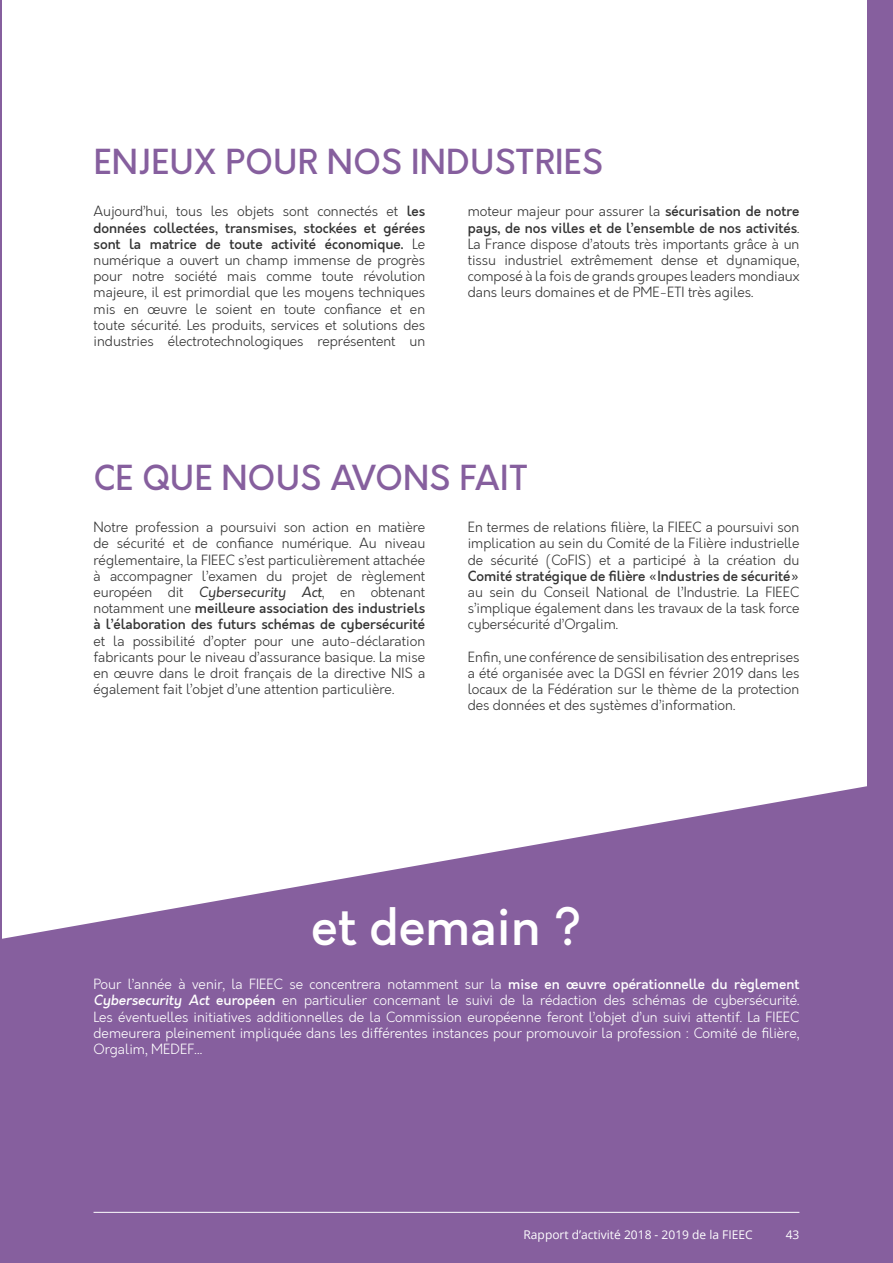
<style>
.page{position:relative;width:893px;height:1263px;background:#fff}
.page>*{position:absolute;margin:0;border:0;box-sizing:border-box;transform-origin:0 0}
.t1{font:500 49.5px "Orkney";color:#fff}
.t2{font:500 33px "Orkney";letter-spacing:.01em;color:#865f9e}
.t3{font:300 13.5px/16.2px "Orkney";color:#343434;text-align:justify}
.t4{font:300 13.5px/16.2px "Orkney";color:#fff;text-align:justify}
.t5{font:500 13.5px "Orkney";color:#343434}
.t6{font:12px "Open Sans";color:#fff}
.s1{font-weight:500}
.s2{font-weight:400;font-style:italic}
</style>
<div class="page">
<svg style="left:2px;top:786px;width:865px;height:477px;fill:#865f9e"></svg>
<hr style="left:0;top:0;width:2px;height:1263px;background:#865f9e">
<hr style="left:94px;top:1212px;width:705px;height:1px;background:#fff">
<div style="left:867px;top:0;width:26px;height:1263px;background:#865f9e"></div>
<h2 class="t2" style="left:94px;top:140px;width:511px">ENJEUX POUR NOS INDUSTRIES</h2>
<p class="t3" style="left:94px;top:204px;width:333px">Aujourd’hui, tous les objets sont connectés et <span class="s1">les données collectées, transmises, stockées et gérées sont la matrice de toute activité économique.</span> Le numérique a ouvert un champ immense de progrès pour notre société mais comme toute révolution majeure, il est primordial que les moyens techniques mis en œuvre le soient en toute confiance et en toute sécurité. Les produits, services et solutions des industries électrotechnologiques représentent un</p>
<p class="t3" style="left:468px;top:204px;width:333px">moteur majeur pour assurer la <span class="s1">sécurisation de notre pays, de nos villes et de l’ensemble de nos activités</span>.<br>La France dispose d’atouts très importants grâce à un tissu industriel extrêmement dense et dynamique, composé à la fois de grands groupes leaders mondiaux dans leurs domaines et de PME-ETI très agiles.</p>
<h2 class="t2" style="left:94px;top:457px;width:436px">CE QUE NOUS AVONS FAIT</h2>
<p class="t3" style="left:94px;top:519px;width:333px">Notre profession a poursuivi son action en matière de sécurité et de confiance numérique. Au niveau réglementaire, la FIEEC s’est particulièrement attachée à accompagner l’examen du projet de règlement européen dit <span class="s2">Cybersecurity Act</span>, en obtenant notamment une <span class="s1">meilleure association des industriels à l’élaboration des futurs schémas de cybersécurité</span></p>
<p class="t3" style="left:94px;top:633px;width:333px">et la possibilité d’opter pour une auto-déclaration fabricants pour le niveau d’assurance basique. La mise en œuvre dans le droit français de la directive NIS a également fait l’objet d’une attention particulière.</p>
<p class="t3" style="left:468px;top:519px;width:333px">En termes de relations filière, la FIEEC a poursuivi son implication au sein du Comité de la Filière industrielle de sécurité (CoFIS) et a participé à la création du</p>
<p class="t5" style="left:468px;top:567px;width:333px">Comité stratégique de filière «Industries de sécurité»</p>
<p class="t3" style="left:468px;top:584px;width:333px">au sein du Conseil National de l’Industrie. La FIEEC s’implique également dans les travaux de la task force cybersécurité d’Orgalim.</p>
<p class="t3" style="left:468px;top:649px;width:333px">Enfin, une conférence de sensibilisation des entreprises a été organisée avec la DGSI en février 2019 dans les locaux de la Fédération sur le thème de la protection des données et des systèmes d’information.</p>
<h1 class="t1" style="left:311px;top:894px;width:272px">et demain ?</h1>
<p class="t4" style="left:94px;top:976px;width:707px">Pour l’année à venir, la FIEEC se concentrera notamment sur la <span class="s1">mise en œuvre opérationnelle du règlement Cybersecurity Act européen</span> en particulier concernant le suivi de la rédaction des schémas de cybersécurité.<br>Les éventuelles initiatives additionnelles de la Commission européenne feront l’objet d’un suivi attentif. La FIEEC demeurera pleinement impliquée dans les différentes instances pour promouvoir la profession : Comité de filière, Orgalim, MEDEF…</p>
<p class="t6" style="left:524px;top:1226px;width:231px">Rapport d’activité 2018 - 2019 de la FIEEC</p>
<p class="t6" style="left:786px;top:1226px;width:15px">43</p>
</div>
